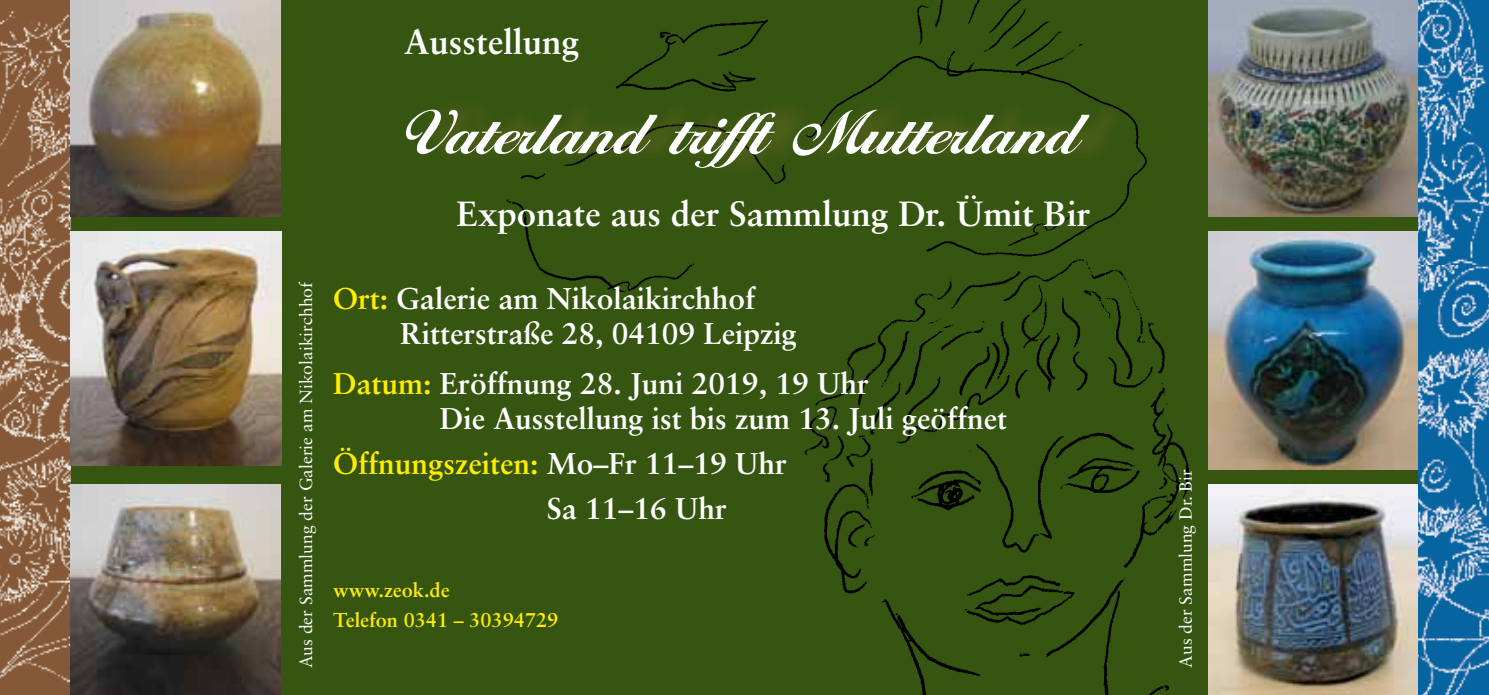
<style>
.page{position:relative;width:1489px;height:695px;background:#fff}
.page>*{position:absolute;margin:0;border:0;box-sizing:border-box;transform-origin:0 0}
.t1{font:700 85px "Ballantines";color:#fff}
.t2{font:700 35px "Sabon";color:#fff}
.t3{font:700 30px/35px "Sabon";color:#fff}
.t4{font:700 20px/30px "Sabon";color:#ffed00}
.t5{font:17.5px "Sabon";color:#fff}
.s1{color:#ffed00}
</style>
<div class="page">
<div style="left:71px;top:0;width:1346px;height:694px;background:#365511"></div>
<img style="left:1208px;top:0;width:209px;height:216px">
<img style="left:1208px;top:231px;width:209px;height:238px">
<img style="left:1245px;top:484px;width:172px;height:210px">
<img style="left:1417px;top:0;width:71px;height:266px">
<img style="left:0;top:0;width:71px;height:694px">
<img style="left:71px;top:0;width:209px;height:216px">
<img style="left:71px;top:231px;width:210px;height:234px">
<img style="left:71px;top:484px;width:209px;height:210px">
<img style="left:1417px;top:266px;width:71px;height:428px">
<div style="left:354px;top:0;width:139px;height:694px;background:#365511"></div>
<img style="left:589px;top:252px;width:656px;height:442px">
<div style="left:417px;top:94px;width:708px;height:85px;background:#c18b45;opacity:.2"></div>
<p class="t2" style="left:404px;top:20px;width:177px">Ausstellung</p>
<h1 class="t1" style="left:404px;top:81px;width:683px">Vaterland trifft Mutterland</h1>
<p class="t2" style="left:456px;top:192px;width:635px">Exponate aus der Sammlung Dr. Ümit Bir</p>
<p class="t5" style="left:295px;top:668px;width:388px;rotate:-90deg">Aus der Sammlung der Galerie am Nikolaikirchhof</p>
<p class="t3" style="left:400px;top:280px;width:398px;text-indent:-67px"><span class="s1">Ort:</span> Galerie am Nikolaikirchhof<br>Ritterstraße 28, 04109 Leipzig</p>
<p class="t3" style="left:440px;top:365px;width:568px;text-indent:-107px"><span class="s1">Datum:</span> Eröffnung 28. Juni 2019, 19 Uhr<br>Die Ausstellung ist bis zum 13. Juli geöffnet</p>
<p class="t3" style="left:546px;top:440px;width:242px;line-height:45px;text-indent:-213px"><span class="s1">Öffnungszeiten:</span> Mo–Fr 11–19 Uhr<br>Sa 11–16 Uhr</p>
<p class="t4" style="left:333px;top:574px;width:226px">www.zeok.de<br>Telefon 0341 – 30394729</p>
<p class="t5" style="left:1175px;top:667px;width:200px;rotate:-90deg">Aus der Sammlung Dr. Bir</p>
</div>
